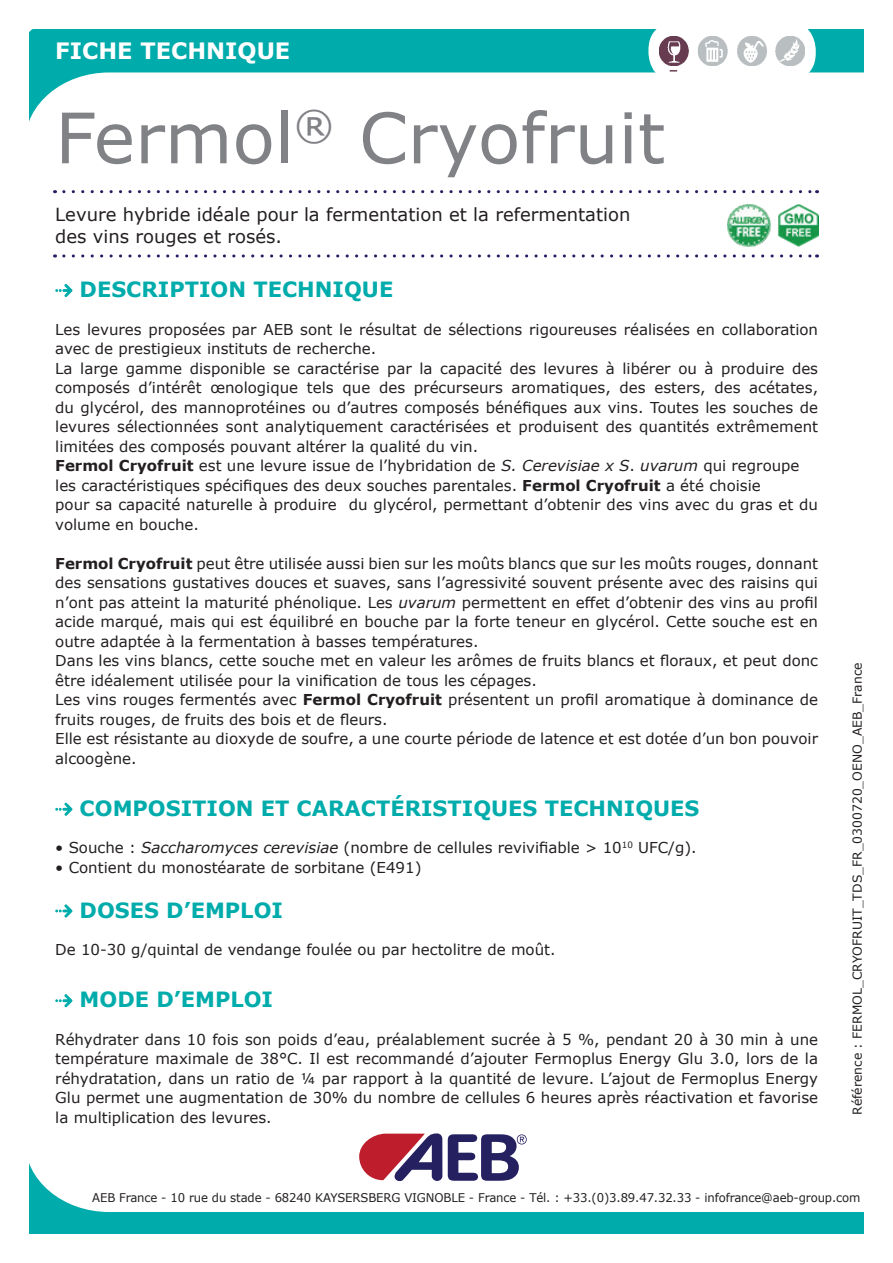
<style>
.page{position:relative;width:893px;height:1263px;background:#fff}
.page>*{position:absolute;margin:0;border:0;box-sizing:border-box;transform-origin:0 0}
.t1{font:69.6px "Verdana";color:#808285}
.t2{font:700 22.5px "Verdana";color:#fff}
.t3{font:700 21px "Verdana";color:#00acab}
.t4{font:18px/21.6px "Verdana";color:#231f20}
.t5{font:15px/19.5px "Verdana";color:#231f20}
.t6{font:12.3px "Verdana";color:#231f20}
.t7{font:12px "Verdana";letter-spacing:-.01em;color:#231f20}
.s1{font-weight:700}
.s2{font-style:italic}
</style>
<div class="page">
<svg style="left:30px;top:1166px;width:833px;height:67px"></svg>
<svg style="left:64px;top:190px;width:753px;height:3px"></svg>
<svg style="left:64px;top:254px;width:753px;height:4px"></svg>
<svg style="left:55px;top:284px;width:17px;height:13px"></svg>
<svg style="left:55px;top:803px;width:17px;height:13px"></svg>
<svg style="left:55px;top:904px;width:17px;height:13px"></svg>
<svg style="left:55px;top:994px;width:17px;height:13px"></svg>
<svg style="left:359px;top:1133px;width:168px;height:49px"></svg>
<svg style="left:30px;top:30px;width:833px;height:89px"></svg>
<div style="left:648px;top:21px;width:168px;height:61px;background:#fff;border-radius:28px"></div>
<svg style="left:670px;top:70px;width:7px;height:2px"></svg>
<img style="left:660px;top:36px;width:144px;height:29px">
<img style="left:727px;top:204px;width:91px;height:42px">
<h2 class="t2" style="left:55px;top:35px;width:237px">FICHE TECHNIQUE</h2>
<h1 class="t1" style="left:55px;top:90px;width:611px">Fermol<sup>®</sup> Cryofruit</h1>
<p class="t4" style="left:55px;top:203px;width:577px">Levure hybride idéale pour la fermentation et la refermentation des vins rouges et rosés.</p>
<h3 class="t3" style="left:80px;top:275px;width:315px">DESCRIPTION TECHNIQUE</h3>
<p class="t5" style="left:55px;top:319px;width:764px">Les levures proposées par AEB sont le résultat de sélections rigoureuses réalisées en collaboration avec de prestigieux instituts de recherche.<br>La large gamme disponible se caractérise par la capacité des levures à libérer ou à produire des composés d’intérêt œnologique tels que des précurseurs aromatiques, des esters, des acétates, du glycérol, des mannoprotéines ou d’autres composés bénéfiques aux vins. Toutes les souches de levures sélectionnées sont analytiquement caractérisées et produisent des quantités extrêmement limitées des composés pouvant altérer la qualité du vin.<br><span class="s1">Fermol Cryofruit</span> est une levure issue de l’hybridation de <span class="s2">S. Cerevisiae x S</span>. <span class="s2">uvarum</span> qui regroupe les caractéristiques spécifiques des deux souches parentales. <span class="s1">Fermol Cryofruit</span> a été choisie<br>pour sa capacité naturelle à produire du glycérol, permettant d’obtenir des vins avec du gras et du volume en bouche.</p>
<p class="t5" style="left:55px;top:553px;width:764px"><span class="s1">Fermol Cryofruit</span> peut être utilisée aussi bien sur les moûts blancs que sur les moûts rouges, donnant des sensations gustatives douces et suaves, sans l’agressivité souvent présente avec des raisins qui n’ont pas atteint la maturité phénolique. Les <span class="s2">uvarum</span> permettent en effet d’obtenir des vins au profil acide marqué, mais qui est équilibré en bouche par la forte teneur en glycérol. Cette souche est en outre adaptée à la fermentation à basses températures.<br>Dans les vins blancs, cette souche met en valeur les arômes de fruits blancs et floraux, et peut donc être idéalement utilisée pour la vinification de tous les cépages.<br>Les vins rouges fermentés avec <span class="s1">Fermol Cryofruit</span> présentent un profil aromatique à dominance de fruits rouges, de fruits des bois et de fleurs.<br>Elle est résistante au dioxyde de soufre, a une courte période de latence et est dotée d’un bon pouvoir alcoogène.</p>
<h3 class="t3" style="left:80px;top:793px;width:621px">COMPOSITION ET CARACTÉRISTIQUES TECHNIQUES</h3>
<p class="t5" style="left:55px;top:838px;width:643px">• Souche : <span class="s2">Saccharomyces cerevisiae</span> (nombre de cellules revivifiable &gt; 10<sup>10</sup> UFC/g).</p>
<p class="t5" style="left:55px;top:857px;width:368px">• Contient du monostéarate de sorbitane (E491)</p>
<h3 class="t3" style="left:80px;top:895px;width:205px">DOSES D’EMPLOI</h3>
<p class="t5" style="left:55px;top:940px;width:502px">De 10-30 g/quintal de vendange foulée ou par hectolitre de moût.</p>
<h3 class="t3" style="left:80px;top:985px;width:195px">MODE D’EMPLOI</h3>
<p class="t5" style="left:55px;top:1029px;width:764px;text-align:justify">Réhydrater dans 10 fois son poids d’eau, préalablement sucrée à 5 %, pendant 20 à 30 min à une température maximale de 38°C. Il est recommandé d’ajouter Fermoplus Energy Glu 3.0, lors de la réhydratation, dans un ratio de ¼ par rapport à la quantité de levure. L’ajout de Fermoplus Energy Glu permet une augmentation de 30% du nombre de cellules 6 heures après réactivation et favorise la multiplication des levures.</p>
<p class="t6" style="left:849px;top:1115px;width:454px;rotate:-90deg">Référence : FERMOL_CRYOFRUIT_TDS_FR_0300720_OENO_AEB_France</p>
<p class="t7" style="left:92px;top:1189px;width:770px">AEB France - 10 rue du stade - 68240 KAYSERSBERG VIGNOBLE - France - Tél. : +33.(0)3.89.47.32.33 - infofrance@aeb-group.com</p>
</div>
